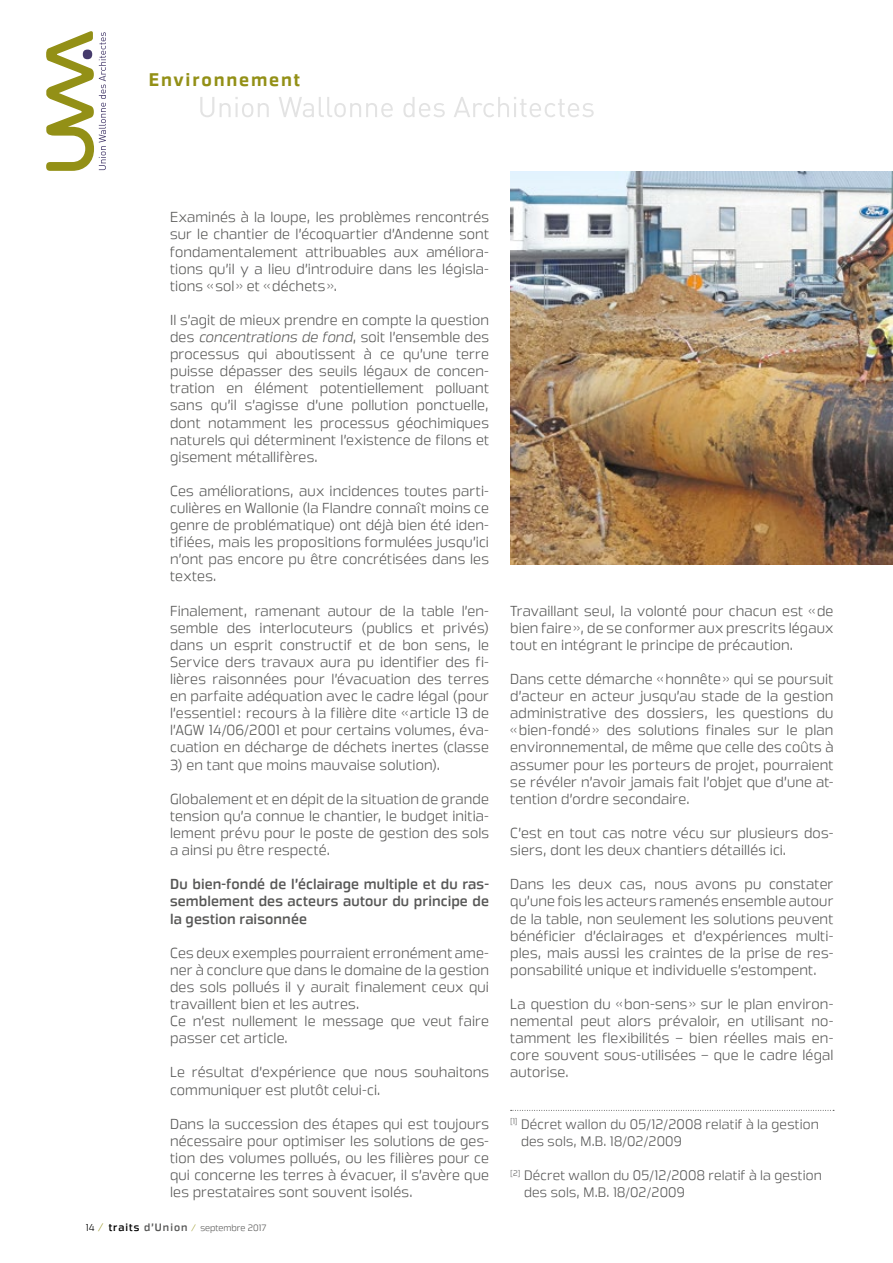
<style>
.page{position:relative;width:893px;height:1263px;background:#fff}
.page>*{position:absolute;margin:0;border:0;box-sizing:border-box;transform-origin:0 0}
.t1{font:700 18px "Great Escape Rg";letter-spacing:.1em;color:#939016}
.t2{font:14.25px/17.1px "Great Escape Lt";letter-spacing:.01em;color:#575756;text-align:justify}
.t3{font:14.25px/17.1px "Great Escape Rg";letter-spacing:.01em;color:#575756;text-align:justify}
.t4{font:13.5px/17.1px "Great Escape Lt";letter-spacing:.01em;color:#575756}
.t5{font:9px "Great Escape Lt";color:#575756}
.s1{font-style:italic}
.s2{font-size:9.9px;color:#000}
.s3{font-size:10.5px;color:#939016}
.s4{font-family:"Great Escape Rg";font-size:10.5px;color:#000}
.s5{font-family:"Great Escape Rg";font-size:10.5px}
.s6{color:#939016}
</style>
<div class="page">
<svg style="left:200px;top:97px;width:14px;height:20px"></svg>
<svg style="left:220px;top:97px;width:49px;height:20px"></svg>
<svg style="left:279px;top:97px;width:114px;height:20px"></svg>
<svg style="left:403px;top:97px;width:42px;height:20px"></svg>
<svg style="left:454px;top:97px;width:140px;height:20px"></svg>
<svg style="left:511px;top:1110px;width:323px;height:1px"></svg>
<svg style="left:46px;top:31px;width:60px;height:140px"></svg>
<img style="left:510px;top:171px;width:383px;height:393px">
<p class="t1" style="left:149px;top:68px;width:153px">Environnement</p>
<p class="t2" style="left:170px;top:209px;width:320px">Examinés à la loupe, les problèmes rencontrés sur le chantier de l’écoquartier d’Andenne sont fondamentalement attribuables aux améliora&shy;tions qu’il y a lieu d’introduire dans les législa&shy;tions «sol » et «déchets».</p>
<p class="t2" style="left:170px;top:311px;width:320px">Il s’agit de mieux prendre en compte la question des <span class="s1">concentrations de fond</span>, soit l’ensemble des processus qui aboutissent à ce qu’une terre puisse dépasser des seuils légaux de concen&shy;tration en élément potentiellement polluant sans qu’il s’agisse d’une pollution ponctuelle, dont notamment les processus géochimiques naturels qui déterminent l’existence de filons et gisement métallifères.</p>
<p class="t2" style="left:170px;top:482px;width:320px">Ces améliorations, aux incidences toutes parti&shy;culières en Wallonie (la Flandre connaît moins ce genre de problématique) ont déjà bien été iden&shy;tifiées, mais les propositions formulées jusqu’ici n’ont pas encore pu être concrétisées dans les textes.</p>
<p class="t2" style="left:170px;top:602px;width:320px">Finalement, ramenant autour de la table l’en&shy;semble des interlocuteurs (publics et privés) dans un esprit constructif et de bon sens, le Service ders travaux aura pu identifier des fi&shy;lières raisonnées pour l’évacuation des terres en parfaite adéquation avec le cadre légal (pour l’essentiel: recours à la filière dite «article 13 de l’AGW 14/06/2001 et pour certains volumes, éva&shy;cuation en décharge de déchets inertes (classe</p>
<p class="t2" style="left:170px;top:756px;width:272px">3) en tant que moins mauvaise solution).</p>
<p class="t2" style="left:170px;top:790px;width:320px">Globalement et en dépit de la situation de grande tension qu’a connue le chantier, le budget initia&shy;lement prévu pour le poste de gestion des sols a ainsi pu être respecté.</p>
<p class="t3" style="left:170px;top:876px;width:320px">Du bien-fondé de l’éclairage multiple et du ras&shy;semblement des acteurs autour du principe de la gestion raisonnée</p>
<p class="t2" style="left:170px;top:944px;width:320px;text-align:left">Ces deux exemples pourraient erronément ame&shy;ner à conclure que dans le domaine de la gestion des sols pollués il y aurait finalement ceux qui travaillent bien et les autres.<br>Ce n’est nullement le message que veut faire passer cet article.</p>
<p class="t2" style="left:170px;top:1064px;width:320px">Le résultat d’expérience que nous souhaitons communiquer est plutôt celui-ci.</p>
<p class="t2" style="left:170px;top:1115px;width:320px">Dans la succession des étapes qui est toujours nécessaire pour optimiser les solutions de ges&shy;tion des volumes pollués, ou les filières pour ce qui concerne les terres à évacuer, il s’avère que les prestataires sont souvent isolés.</p>
<p class="t5" style="left:86px;top:1223px;width:182px"><span class="s2">14</span> <span class="s3">⁄</span> <span class="s4">traits</span> <span class="s5">d’Union</span> <span class="s6">⁄</span> septembre 2017</p>
<p class="t2" style="left:510px;top:602px;width:325px">Travaillant seul, la volonté pour chacun est «de bien faire», de se conformer aux prescrits légaux tout en intégrant le principe de précaution.</p>
<p class="t2" style="left:510px;top:670px;width:325px">Dans cette démarche «honnête» qui se poursuit d’acteur en acteur jusqu’au stade de la gestion administrative des dossiers, les questions du «bien-fondé» des solutions finales sur le plan environnemental, de même que celle des coûts à assumer pour les porteurs de projet, pourraient se révéler n’avoir jamais fait l’objet que d’une at&shy;tention d’ordre secondaire.</p>
<p class="t2" style="left:510px;top:824px;width:325px">C’est en tout cas notre vécu sur plusieurs dos&shy;siers, dont les deux chantiers détaillés ici.</p>
<p class="t2" style="left:510px;top:876px;width:325px">Dans les deux cas, nous avons pu constater qu’une fois les acteurs ramenés ensemble autour de la table, non seulement les solutions peuvent bénéficier d’éclairages et d’expériences multi&shy;ples, mais aussi les craintes de la prise de res&shy;ponsabilité unique et individuelle s’estompent.</p>
<p class="t2" style="left:510px;top:995px;width:325px">La question du «bon-sens» sur le plan environ&shy;nemental peut alors prévaloir, en utilisant no&shy;tamment les flexibilités – bien réelles mais en&shy;core souvent sous-utilisées – que le cadre légal autorise.</p>
<p class="t4" style="left:521px;top:1115px;width:299px;text-indent:-11px"><sup>[1]</sup> Décret wallon du 05/12/2008 relatif à la gestion des sols, M.B. 18/02/2009</p>
<p class="t4" style="left:524px;top:1167px;width:299px;text-indent:-14px"><sup>[2]</sup> Décret wallon du 05/12/2008 relatif à la gestion des sols, M.B. 18/02/2009</p>
</div>
